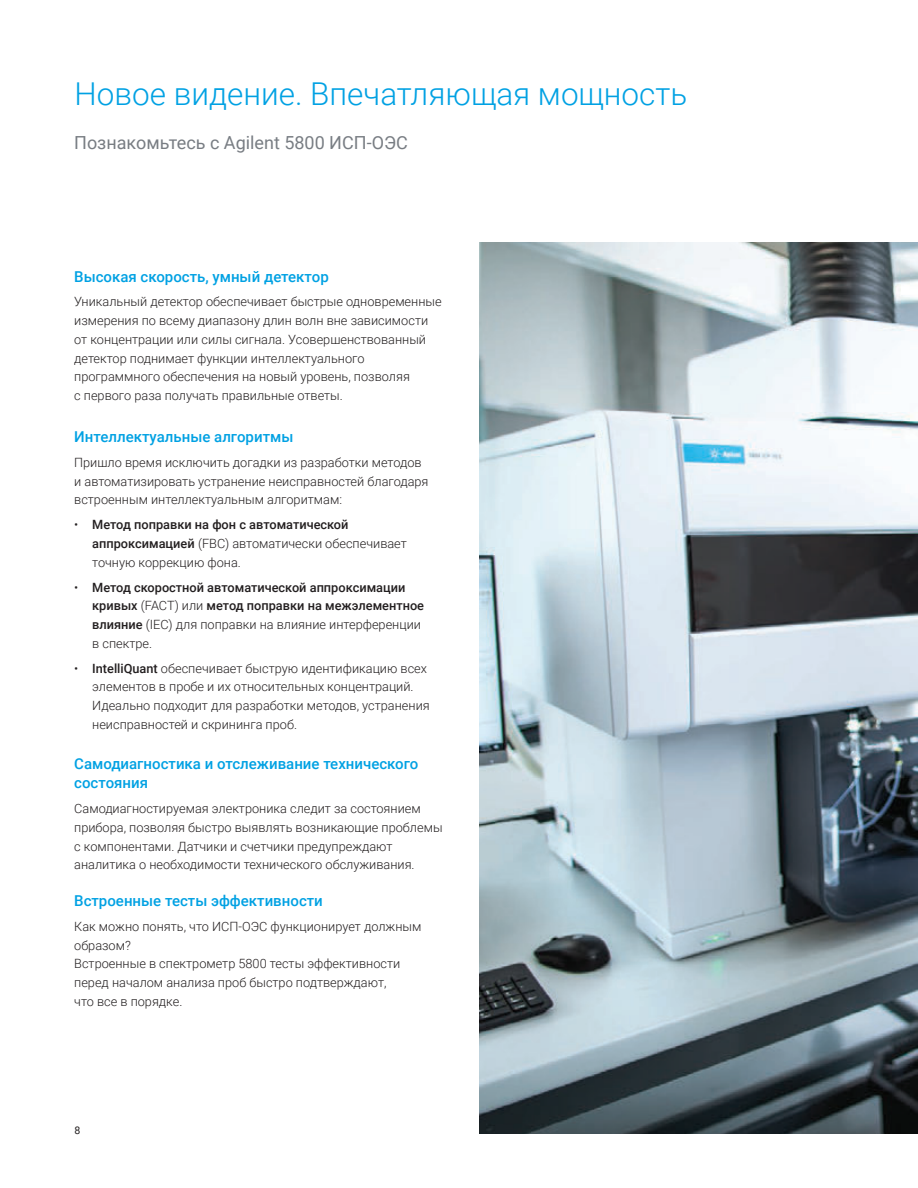
<style>
.page{position:relative;width:918px;height:1188px;background:#fff}
.page>*{position:absolute;margin:0;border:0;box-sizing:border-box;transform-origin:0 0}
.t1{font:300 31.5px "Roboto";color:#00a1e3}
.t2{font:18px "Roboto";color:#787d83}
.t3{font:500 15px/19.5px "Roboto";color:#00a1e3}
.t4{font:300 12.75px/18.8px "Roboto";color:#231f20}
.t5{font:500 12.75px/18.8px "Roboto";color:#231f20}
.t6{font:10.5px "Roboto";color:#231f20}
.s1{font-weight:500}
.s2{font-weight:300}
</style>
<div class="page">
<img style="left:479px;top:243px;width:439px;height:891px">
<h1 class="t1" style="left:75px;top:71px;width:614px">Новое видение. Впечатляющая мощность</h1>
<h2 class="t2" style="left:74px;top:130px;width:335px">Познакомьтесь с Agilent 5800 ИСП-ОЭС</h2>
<p class="t3" style="left:74px;top:266px;width:256px">Высокая скорость, умный детектор</p>
<p class="t4" style="left:74px;top:292px;width:369px">Уникальный детектор обеспечивает быстрые одновременные измерения по всему диапазону длин волн вне зависимости от концентрации или силы сигнала. Усовершенствованный детектор поднимает функции интеллектуального программного обеспечения на новый уровень, позволяя<br>с первого раза получать правильные ответы.</p>
<p class="t3" style="left:74px;top:427px;width:221px">Интеллектуальные алгоритмы</p>
<p class="t4" style="left:74px;top:453px;width:356px">Пришло время исключить догадки из разработки методов и автоматизировать устранение неисправностей благодаря встроенным интеллектуальным алгоритмам:</p>
<p class="t4" style="left:92px;top:515px;width:316px;text-indent:-18px">• <span class="s1">Метод поправки на фон с автоматической аппроксимацией</span> (FBC) автоматически обеспечивает точную коррекцию фона.</p>
<p class="t5" style="left:92px;top:577px;width:333px;text-indent:-18px"><span class="s2">•</span> Метод скоростной автоматической аппроксимации кривых <span class="s2">(FACT) или</span> метод поправки на межэлементное влияние <span class="s2">(IEC) для поправки на влияние интерференции в спектре.</span></p>
<p class="t4" style="left:92px;top:658px;width:339px;text-indent:-18px">• <span class="s1">IntelliQuant</span> обеспечивает быструю идентификацию всех элементов в пробе и их относительных концентраций.<br>Идеально подходит для разработки методов, устранения неисправностей и скрининга проб.</p>
<p class="t3" style="left:74px;top:753px;width:346px">Самодиагностика и отслеживание технического состояния</p>
<p class="t4" style="left:74px;top:799px;width:370px">Самодиагностируемая электроника следит за состоянием прибора, позволяя быстро выявлять возникающие проблемы с компонентами. Датчики и счетчики предупреждают аналитика о необходимости технического обслуживания.</p>
<p class="t3" style="left:74px;top:890px;width:250px">Встроенные тесты эффективности</p>
<p class="t4" style="left:74px;top:916px;width:349px">Как можно понять, что ИСП-ОЭС функционирует должным образом?<br>Встроенные в спектрометр 5800 тесты эффективности перед началом анализа проб быстро подтверждают,<br>что все в порядке.</p>
<p class="t6" style="left:75px;top:1123px;width:7px">8</p>
</div>
